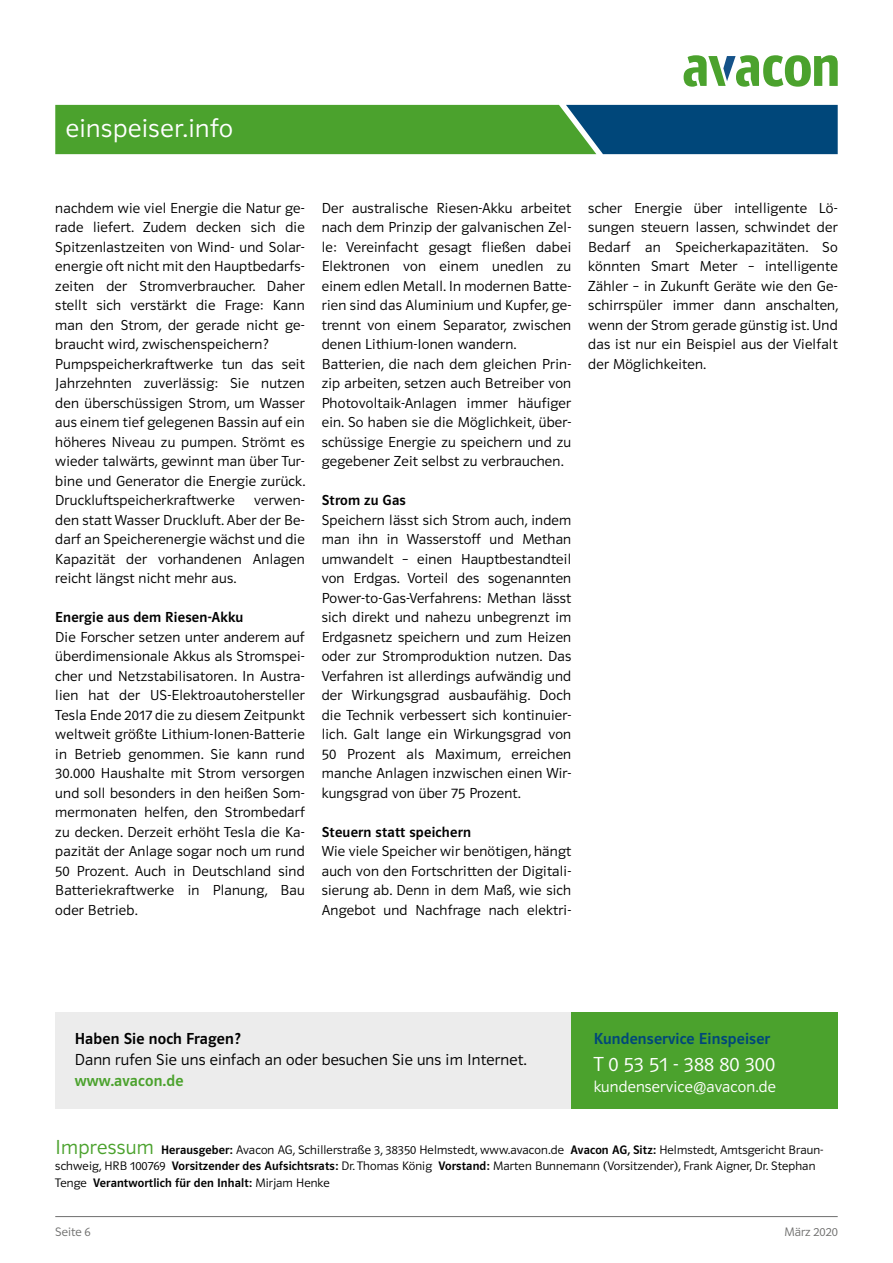
<style>
.page{position:relative;width:893px;height:1263px;background:#fff}
.page>*{position:absolute;margin:0;border:0;box-sizing:border-box;transform-origin:0 0}
.t1{font:27px "Polo 22 Leicht";letter-spacing:.02em;color:#fff}
.t2{font:21px "Polo 11 Leicht";letter-spacing:.01em;color:#fff}
.t3{font:16.5px "Polo 11 Leicht";letter-spacing:.01em;color:#000}
.t4{font:16.5px "Polo 11 Krftg";letter-spacing:.01em;color:#00477a}
.t5{font:16.5px "Polo 11 Leicht";letter-spacing:.01em;color:#fff}
.t6{font:16.5px "Polo 11 Krftg";letter-spacing:.01em;color:#000}
.t7{font:16.5px "Polo 11 Krftg";letter-spacing:.01em;color:#4ba22d}
.t8{font:15px/19.5px "Polo 11 Leicht";letter-spacing:.015em;color:#000;text-align:justify}
.t9{font:15px "Polo 11 Krftg";letter-spacing:.015em;color:#000}
.t10{font:12.75px/16.5px "Polo 11 Leicht";letter-spacing:.01em;color:#000}
.t11{font:12.75px "Polo 11 Krftg";letter-spacing:.01em;color:#000}
.t12{font:12.75px "Polo 11 Leicht";color:#6f6f6e}
.s1{font-family:"Polo 22 Leicht";font-size:21px;color:#4ba22d}
.s2{font-family:"Polo 11 Krftg"}
.s3{font-family:"Polo 11 Leicht"}
</style>
<div class="page">
<hr style="left:55px;top:1216px;width:783px;height:1px;background:#6f6f6e">
<svg style="left:55px;top:105px;width:783px;height:49px;background:#358647"></svg>
<svg style="left:684px;top:55px;width:154px;height:32px"></svg>
<div style="left:55px;top:1012px;width:783px;height:97px;background:#ececec"></div>
<div style="left:571px;top:1012px;width:267px;height:97px;background:#4ba22d"></div>
<h1 class="t1" style="left:66px;top:113px;width:169px">einspeiser.info</h1>
<p class="t8" style="left:55px;top:198px;width:252px;text-align:left">nachdem wie viel Energie die Natur ge&shy;rade liefert. Zudem decken sich die Spitzenlastzeiten von Wind- und Solar&shy;energie oft nicht mit den Hauptbedarfs&shy;zeiten der Stromverbraucher. Daher stellt sich verstärkt die Frage: Kann man den Strom, der gerade nicht ge&shy;braucht wird, zwischenspeichern?<br>Pumpspeicherkraftwerke tun das seit Jahrzehnten zuverlässig: Sie nutzen den überschüssigen Strom, um Wasser aus einem tief gelegenen Bassin auf ein höheres Niveau zu pumpen. Strömt es wieder talwärts, gewinnt man über Tur&shy;bine und Generator die Energie zurück.<br>Druckluftspeicherkraftwerke</p>
<p class="t8" style="left:55px;top:490px;width:251px;text-indent:199px">verwen&shy;den statt Wasser Druckluft. Aber der Be&shy;darf an Speicherenergie wächst und die Kapazität der vorhandenen Anlagen reicht längst nicht mehr aus.</p>
<p class="t9" style="left:55px;top:609px;width:190px">Energie aus dem Riesen-Akku</p>
<p class="t8" style="left:55px;top:627px;width:251px">Die Forscher setzen unter anderem auf überdimensionale Akkus als Stromspei&shy;cher und Netzstabilisatoren. In Austra&shy;lien hat der US-Elektroautohersteller Tesla Ende 2017 die zu diesem Zeitpunkt weltweit größte Lithium-Ionen-Batterie in Betrieb genommen. Sie kann rund 30.000 Haushalte mit Strom versorgen und soll besonders in den heißen Som&shy;mermonaten helfen, den Strombedarf zu decken. Derzeit erhöht Tesla die Ka&shy;pazität der Anlage sogar noch um rund 50 Prozent. Auch in Deutschland sind Batteriekraftwerke in Planung, Bau oder Betrieb.</p>
<p class="t8" style="left:322px;top:198px;width:251px;text-align:left">Der australische Riesen-Akku arbeitet nach dem Prinzip der galvanischen Zel&shy;le: Vereinfacht gesagt fließen dabei Elektronen von einem unedlen zu einem edlen Metall. In modernen Batte&shy;rien sind das Aluminium und Kupfer, ge&shy;trennt von einem Separator, zwischen denen Lithium-Ionen wandern.<br>Batterien, die nach dem gleichen Prin&shy;zip arbeiten, setzen auch Betreiber von Photovoltaik-Anlagen immer häufiger ein. So haben sie die Möglichkeit, über&shy;schüssige Energie zu speichern und zu gegebener Zeit selbst zu verbrauchen.</p>
<p class="t9" style="left:322px;top:492px;width:86px">Strom zu Gas</p>
<p class="t8" style="left:322px;top:510px;width:251px">Speichern lässt sich Strom auch, indem man ihn in Wasserstoff und Methan umwandelt – einen Hauptbestandteil von Erdgas. Vorteil des sogenannten Power-to-Gas-Verfahrens: Methan lässt sich direkt und nahezu unbegrenzt im Erdgasnetz speichern und zum Heizen oder zur Stromproduktion nutzen. Das Verfahren ist allerdings aufwändig und der Wirkungsgrad ausbaufähig. Doch die Technik verbessert sich kontinuier&shy;lich. Galt lange ein Wirkungsgrad von 50 Prozent als Maximum, erreichen manche Anlagen inzwischen einen Wir&shy;kungsgrad von über 75 Prozent.</p>
<p class="t9" style="left:322px;top:824px;width:151px">Steuern statt speichern</p>
<p class="t8" style="left:322px;top:841px;width:251px">Wie viele Speicher wir benötigen, hängt auch von den Fortschritten der Digitali&shy;sierung ab. Denn in dem Maß, wie sich Angebot und Nachfrage nach elektri-</p>
<p class="t8" style="left:588px;top:198px;width:252px">scher Energie über intelligente Lö&shy;sungen steuern lassen, schwindet der Bedarf an Speicherkapazitäten. So könnten Smart Meter – intelligente Zähler – in Zukunft Geräte wie den Ge&shy;schirrspüler immer dann anschalten, wenn der Strom gerade günstig ist. Und das ist nur ein Beispiel aus der Vielfalt der Möglichkeiten.</p>
<p class="t6" style="left:75px;top:1030px;width:167px">Haben Sie noch Fragen?</p>
<p class="t3" style="left:75px;top:1051px;width:453px">Dann rufen Sie uns einfach an oder besuchen Sie uns im Internet.</p>
<p class="t7" style="left:75px;top:1072px;width:110px">www.avacon.de</p>
<p class="t4" style="left:594px;top:1030px;width:178px">Kundenservice Einspeiser</p>
<h2 class="t2" style="left:594px;top:1053px;width:183px">T 0 53 51 - 388 80 300</h2>
<p class="t5" style="left:594px;top:1078px;width:184px">kundenservice@avacon.de</p>
<p class="t10" style="left:55px;top:1141px;width:770px"><span class="s1">Impressum</span> <span class="s2">Herausgeber:</span> Avacon AG, Schillerstraße 3, 38350 Helmstedt, www.avacon.de <span class="s2">Avacon AG, Sitz:</span> Helmstedt, Amtsgericht Braun&shy;schweig, HRB 100769 <span class="s2">Vorsitzender des Aufsichtsrats:</span> Dr. Thomas König <span class="s2">Vorstand:</span> Marten Bunnemann (Vorsitzender), Frank Aigner, Dr. Stephan</p>
<p class="t11" style="left:55px;top:1176px;width:276px"><span class="s3">Tenge</span> Verantwortlich für den Inhalt: <span class="s3">Mirjam Henke</span></p>
<p class="t12" style="left:55px;top:1225px;width:37px">Seite 6</p>
<p class="t12" style="left:784px;top:1225px;width:55px">März 2020</p>
</div>
